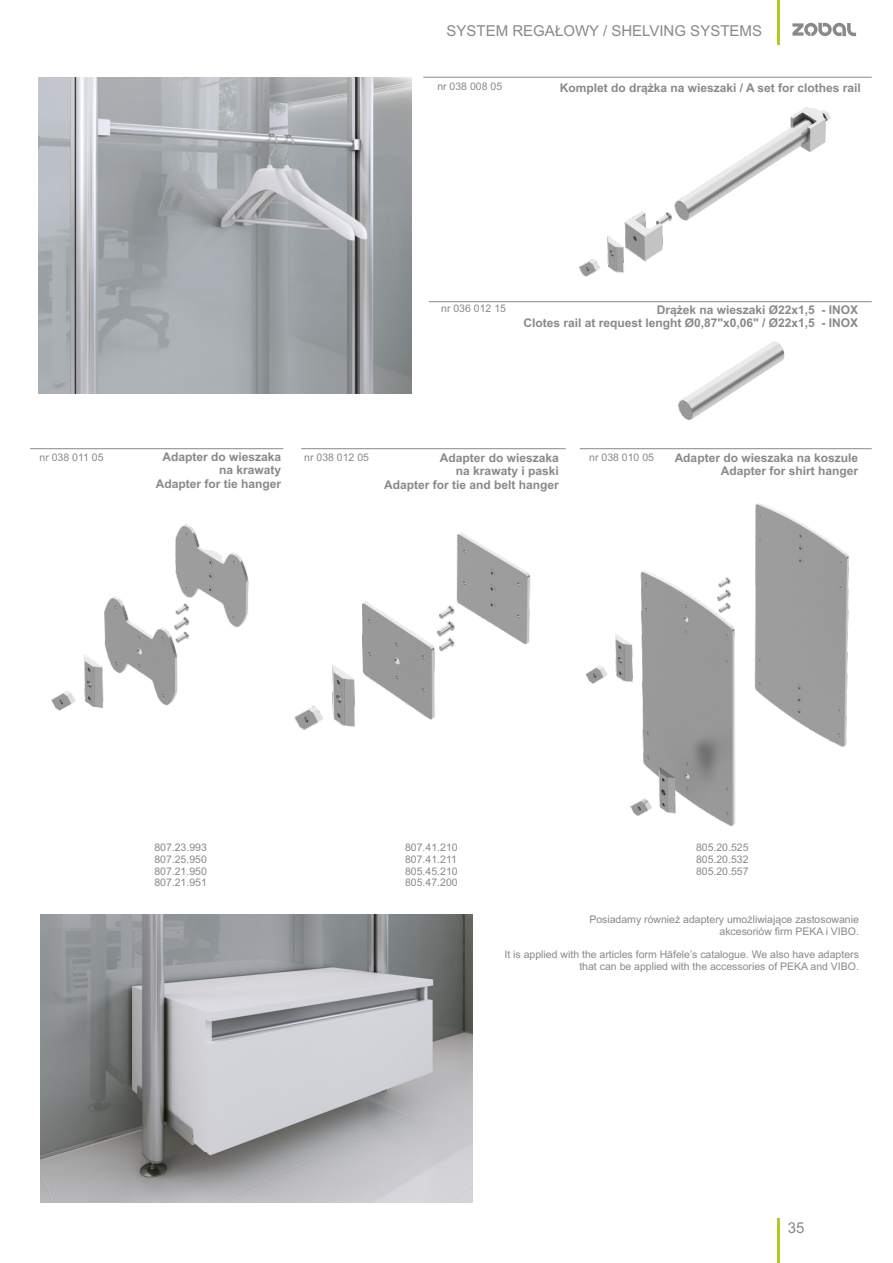
<style>
.page{position:relative;width:893px;height:1263px;background:#fff}
.page>*{position:absolute;margin:0;border:0;box-sizing:border-box;transform-origin:0 0}
.t1{font:15px "Arial";color:#898989}
.t2{font:700 12px/13.4px "Arial";color:#898989;text-align:right}
.t3{font:10.5px/11.7px "Arial";color:#898989;text-align:justify}
</style>
<div class="page">
<svg style="left:792px;top:23px;width:64px;height:13px"></svg>
<hr style="left:423px;top:77px;width:449px;height:1px;background:#898989">
<img style="left:579px;top:107px;width:252px;height:170px">
<hr style="left:580px;top:448px;width:292px;height:1px;background:#898989">
<hr style="left:429px;top:301px;width:443px;height:1px;background:#898989">
<img style="left:585px;top:503px;width:264px;height:324px">
<hr style="left:301px;top:448px;width:265px;height:1px;background:#898989">
<hr style="left:30px;top:448px;width:253px;height:1px;background:#898989">
<img style="left:51px;top:596px;width:114px;height:115px">
<img style="left:294px;top:601px;width:155px;height:130px">
<img style="left:165px;top:524px;width:84px;height:182px">
<img style="left:448px;top:533px;width:83px;height:114px">
<img style="left:40px;top:914px;width:432px;height:288px">
<hr style="left:778px;top:0;width:2px;height:44px;background:#b0cb1f">
<hr style="left:778px;top:1219px;width:2px;height:44px;background:#b0cb1f">
<img style="left:678px;top:341px;width:107px;height:79px">
<img style="left:39px;top:77px;width:372px;height:316px">
<h1 class="t1" style="left:447px;top:25px;width:317px">SYSTEM REGAŁOWY / SHELVING SYSTEMS</h1>
<p class="t3" style="left:437px;top:82px;width:66px">nr 038 008 05</p>
<p class="t2" style="left:560px;top:82px;width:303px">Komplet do drążka na wieszaki / A set for clothes rail</p>
<p class="t3" style="left:40px;top:452px;width:66px">nr 038 011 05</p>
<p class="t3" style="left:441px;top:304px;width:66px">nr 036 012 15</p>
<p class="t2" style="left:523px;top:304px;width:336px">Drążek na wieszaki Ø22x1,5 - INOX<br>Clotes rail at request lenght Ø0,87"x0,06" / Ø22x1,5 - INOX</p>
<p class="t2" style="left:162px;top:451px;width:120px">Adapter do wieszaka</p>
<p class="t3" style="left:304px;top:452px;width:66px">nr 038 012 05</p>
<p class="t2" style="left:156px;top:464px;width:127px">na krawaty<br>Adapter for tie hanger</p>
<p class="t2" style="left:384px;top:452px;width:176px">Adapter do wieszaka<br>na krawaty i paski<br>Adapter for tie and belt hanger</p>
<p class="t2" style="left:675px;top:452px;width:185px">Adapter do wieszaka na koszule<br>Adapter for shirt hanger</p>
<p class="t3" style="left:589px;top:452px;width:66px">nr 038 010 05</p>
<p class="t3" style="left:154px;top:843px;width:54px">807.23.993<br>807.25.950<br>807.21.950<br>807.21.951</p>
<p class="t3" style="left:405px;top:843px;width:54px">807.41.210<br>807.41.211<br>805.45.210<br>805.47.200</p>
<p class="t3" style="left:696px;top:843px;width:54px">805.20.525<br>805.20.532<br>805.20.557</p>
<p class="t3" style="left:589px;top:914px;width:271px;text-align:right">Posiadamy również adaptery umożliwiające zastosowanie akcesoriów firm PEKA i VIBO.</p>
<p class="t3" style="left:504px;top:949px;width:356px;text-align:right">It is applied with the articles form Häfele’s catalogue. We also have adapters that can be applied with the accessories of PEKA and VIBO.</p>
<h1 class="t1" style="left:788px;top:1222px;width:18px">35</h1>
</div>
